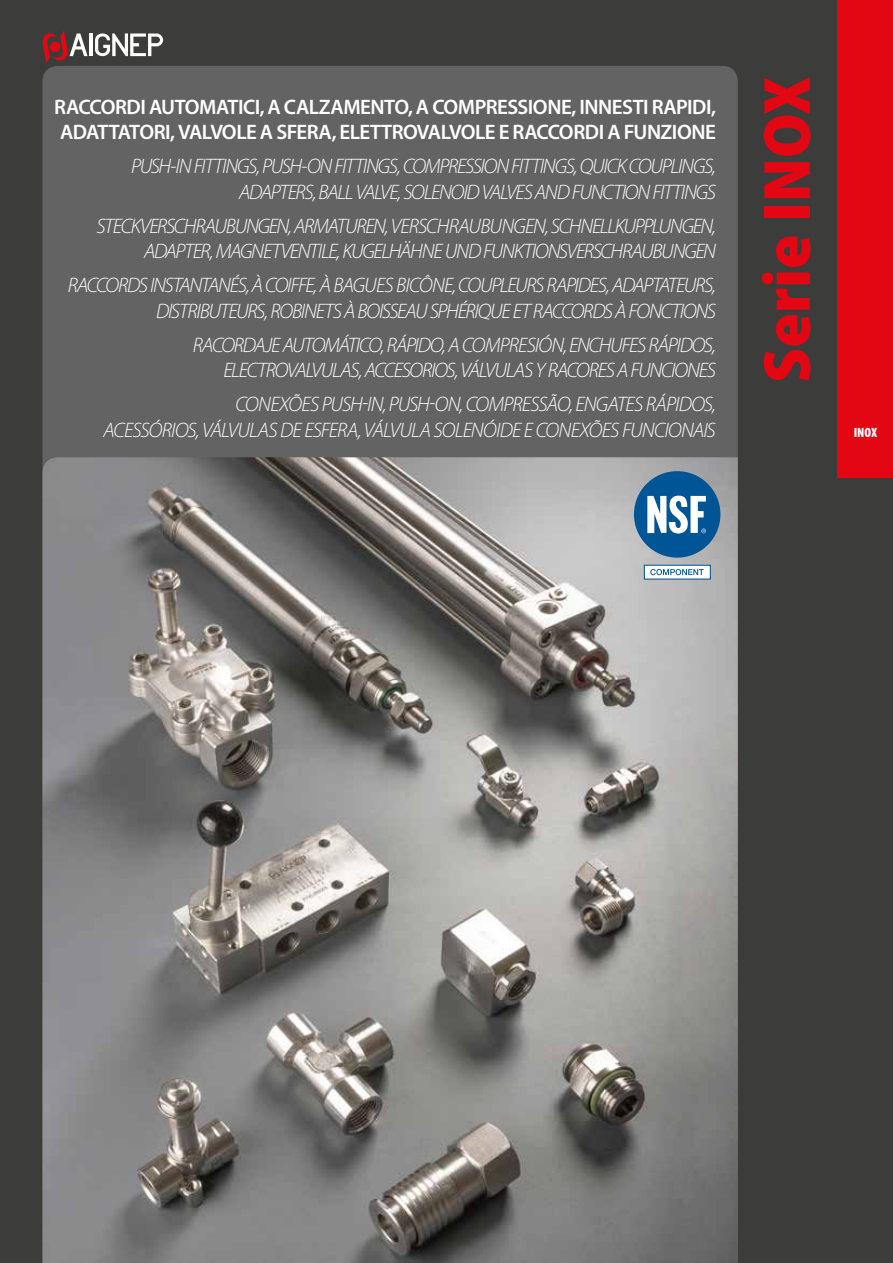
<style>
.page{position:relative;width:893px;height:1263px;background:#3c3c3b}
.page>*{position:absolute;margin:0;border:0;box-sizing:border-box;transform-origin:0 0}
.t1{font:900 semi-condensed 67.5px "Myriad Pro";color:#e30613}
.t2{font:italic 300 21px/25.5px "Myriad Pro";letter-spacing:-.055em;color:#fff;text-align:right}
.t3{font:600 21px/25.5px "Myriad Pro";letter-spacing:-.025em;color:#fff}
.t4{font:900 condensed 13.5px "Myriad Pro";color:#fff}
</style>
<div class="page">
<div style="left:43px;top:66px;width:695px;height:391px;background:#646363"></div>
<img style="left:43px;top:457px;width:695px;height:806px">
<hr style="left:90px;top:33px;width:3px;height:23px;background:#fff">
<svg style="left:95px;top:33px;width:68px;height:23px"></svg>
<svg style="left:42px;top:30px;width:46px;height:34px"></svg>
<div style="left:634px;top:471px;width:86px;height:87px;background:#005597;border-radius:50%"></div>
<svg style="left:647px;top:496px;width:59px;height:37px"></svg>
<div style="left:644px;top:565px;width:66px;height:14px;background:#fff"></div>
<svg style="left:650px;top:569px;width:54px;height:6px"></svg>
<div style="left:838px;top:399px;width:55px;height:79px;background:#e30613"></div>
<div style="left:838px;top:0;width:55px;height:399px;background:#e30613"></div>
<p class="t3" style="left:54px;top:93px;width:663px">RACCORDI AUTOMATICI, A CALZAMENTO, A COMPRESSIONE, INNESTI RAPIDI,<br>ADATTATORI, VALVOLE A SFERA, ELETTROVALVOLE E RACCORDI A FUNZIONE</p>
<p class="t2" style="left:131px;top:154px;width:586px">PUSH-IN FITTINGS, PUSH-ON FITTINGS, COMPRESSION FITTINGS, QUICK COUPLINGS,<br>ADAPTERS, BALL VALVE, SOLENOID VALVES AND FUNCTION FITTINGS</p>
<p class="t2" style="left:96px;top:213px;width:621px">STECKVERSCHRAUBUNGEN, ARMATUREN, VERSCHRAUBUNGEN, SCHNELLKUPPLUNGEN,<br>ADAPTER, MAGNETVENTILE, KUGELHÄHNE UND FUNKTIONSVERSCHRAUBUNGEN</p>
<p class="t2" style="left:68px;top:273px;width:650px">RACCORDS INSTANTANÉS, À COIFFE, À BAGUES BICÔNE, COUPLEURS RAPIDES, ADAPTATEURS,<br>DISTRIBUTEURS, ROBINETS À BOISSEAU SPHÉRIQUE ET RACCORDS À FONCTIONS</p>
<p class="t2" style="left:193px;top:332px;width:525px">RACORDAJE AUTOMÁTICO, RÁPIDO, A COMPRESIÓN, ENCHUFES RÁPIDOS,<br>ELECTROVALVULAS, ACCESORIOS, VÁLVULAS Y RACORES A FUNCIONES</p>
<p class="t2" style="left:103px;top:392px;width:614px">CONEXÕES PUSH-IN, PUSH-ON, COMPRESSÃO, ENGATES RÁPIDOS,<br>ACESSÓRIOS, VÁLVULAS DE ESFERA, VÁLVULA SOLENÓIDE E CONEXÕES FUNCIONAIS</p>
<h1 class="t1" style="left:749px;top:383px;width:308px;rotate:-90deg">Serie INOX</h1>
<p class="t4" style="left:854px;top:425px;width:25px">INOX</p>
</div>
